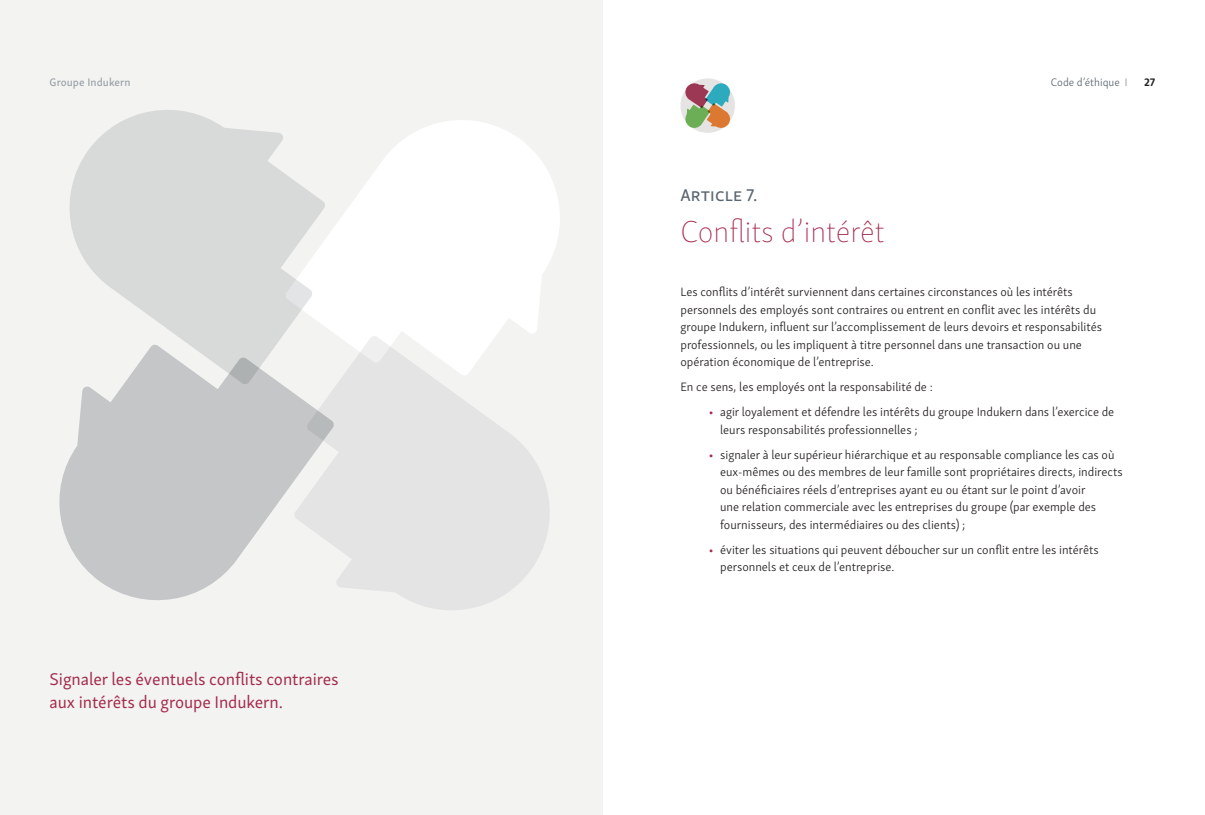
<style>
.page{position:relative;width:1205px;height:815px;background:#fff}
.page>*{position:absolute;margin:0;border:0;box-sizing:border-box;transform-origin:0 0}
.t1{font:100 31.25px "Skolar Sans Latn";color:#a52b4c}
.t2{font:17.5px/23.8px "Skolar Sans Latn";letter-spacing:-.005em;color:#a52b4c}
.t3{font:17.5px "Skolar Sans Latn Me";letter-spacing:.01em;color:#5a6670}
.t4{font:300 12.5px/17.5px "Skolar Sans Latn";color:#231f20}
.t5{font:300 11.25px "Skolar Sans Latn";color:#5a6670}
.t6{font:11.25px "Skolar Sans Latn Me";letter-spacing:.01em;color:#989fa3}
.t7{font:700 11.25px "Skolar Sans Latn";color:#231f20}
.s1{font-weight:100;color:#231f20}
.s2{font-weight:700;color:#a52b4c}
</style>
<div class="page">
<div style="left:0;top:0;width:602px;height:815px;background:#f3f3f2"></div>
<svg style="left:680px;top:78px;width:55px;height:55px"></svg>
<svg style="left:326px;top:120px;width:234px;height:215px;fill:#fff"></svg>
<svg style="left:59px;top:385px;width:235px;height:215px;fill:#c4c6c7"></svg>
<svg style="left:294px;top:335px;width:256px;height:275px;fill:#e4e4e4"></svg>
<svg style="left:69px;top:110px;width:257px;height:275px;fill:#d8d9d9"></svg>
<p class="t6" style="left:50px;top:74px;width:83px">Groupe Indukern</p>
<p class="t2" style="left:50px;top:665px;width:291px">Signaler les éventuels conflits contraires aux intérêts du groupe Indukern.</p>
<p class="t3" style="left:680px;top:181px;width:79px">Article 7.</p>
<p class="t1" style="left:680px;top:210px;width:205px">Conflits d’intérêt</p>
<p class="t5" style="left:1051px;top:74px;width:78px">Code d’éthique <span class="s1">I</span></p>
<p class="t7" style="left:1144px;top:73px;width:13px">27</p>
<p class="t4" style="left:680px;top:282px;width:423px">Les conflits d’intérêt surviennent dans certaines circonstances où les intérêts personnels des employés sont contraires ou entrent en conflit avec les intérêts du groupe Indukern, influent sur l’accomplissement de leurs devoirs et responsabilités professionnels, ou les impliquent à titre personnel dans une transaction ou une opération économique de l’entreprise.</p>
<p class="t4" style="left:680px;top:377px;width:254px">En ce sens, les employés ont la responsabilité de :</p>
<p class="t4" style="left:720px;top:402px;width:396px;text-indent:-11px"><span class="s2">•</span> agir loyalement et défendre les intérêts du groupe Indukern dans l’exercice de leurs responsabilités professionnelles ;</p>
<p class="t4" style="left:720px;top:445px;width:404px;text-indent:-11px"><span class="s2">•</span> signaler à leur supérieur hiérarchique et au responsable compliance les cas où eux-mêmes ou des membres de leur famille sont propriétaires directs, indirects ou bénéficiaires réels d’entreprises ayant eu ou étant sur le point d’avoir<br>une relation commerciale avec les entreprises du groupe (par exemple des fournisseurs, des intermédiaires ou des clients) ;</p>
<p class="t4" style="left:720px;top:540px;width:380px;text-indent:-11px"><span class="s2">•</span> éviter les situations qui peuvent déboucher sur un conflit entre les intérêts personnels et ceux de l’entreprise.</p>
</div>
